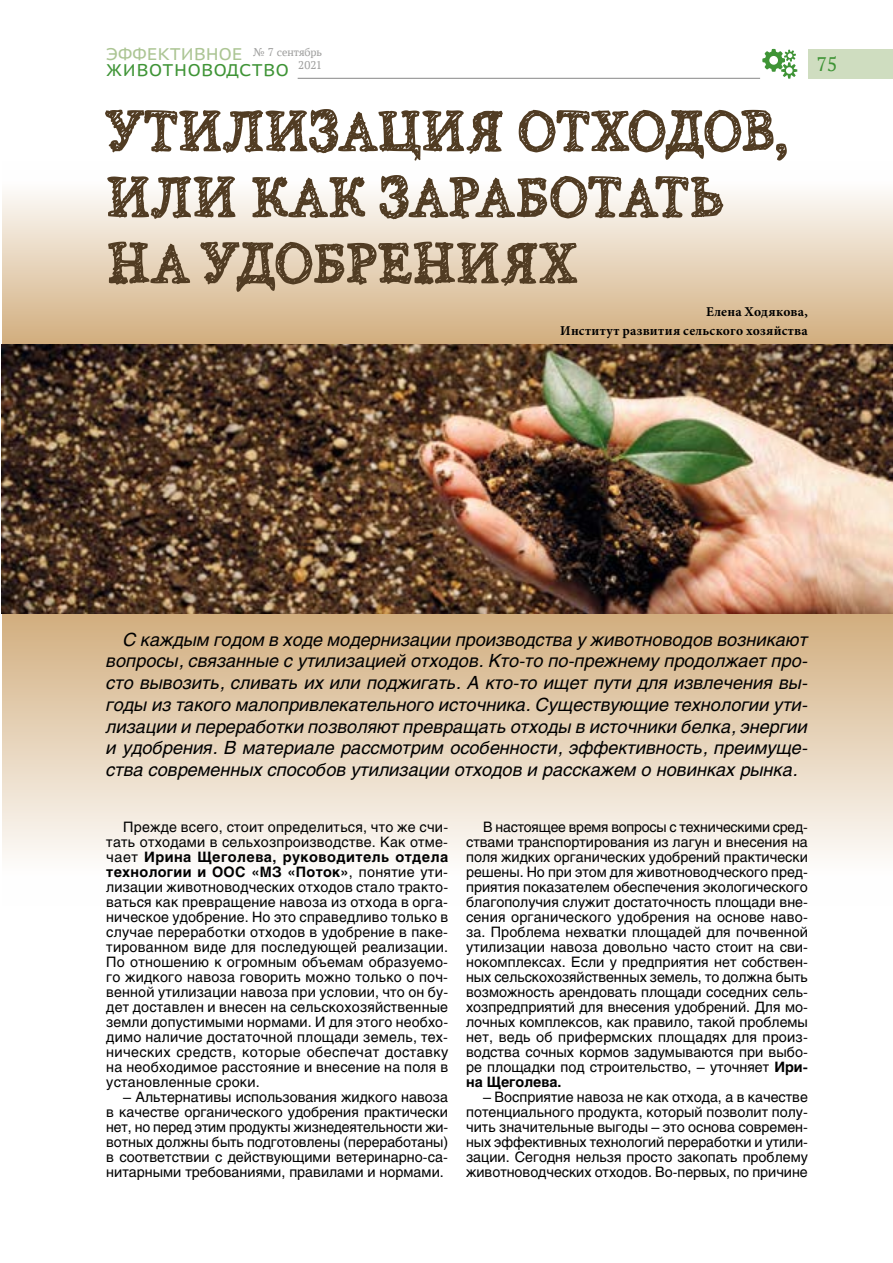
<style>
.page{position:relative;width:893px;height:1263px;background:#fff}
.page>*{position:absolute;margin:0;border:0;box-sizing:border-box;transform-origin:0 0}
.t1{font:57px/66px "Alabama";letter-spacing:-.005em;color:#513c23;scale:.95 1}
.t2{font:21px "PT Astra Serif";color:#3f9436}
.t3{font:italic 18px/21.8px "Helios C";color:#000;text-align:justify}
.t4{font:18px/16.5px "PT Astra Sans";letter-spacing:.03em;color:#3f9436}
.t5{font:14.25px/15px "Helios C";color:#000;text-align:justify}
.t6{font:700 13.5px/19.2px "Minion Pro";letter-spacing:.025em;color:#000;text-align:right}
.t7{font:12px "PT Astra Serif";color:#9d9d9c}
.s1{color:#acc594}
.s2{font-weight:700}
</style>
<div class="page">
<div style="left:808px;top:49px;width:85px;height:30px;background:#cfddc0"></div>
<hr style="left:298px;top:78px;width:462px;height:1px;background:#878787">
<svg style="left:762px;top:49px;width:35px;height:30px"></svg>
<svg style="left:2px;top:613px;width:891px;height:245px;background:#e5d2b8"></svg>
<svg style="left:2px;top:192px;width:891px;height:152px;background:#e6d2b9"></svg>
<img style="left:1px;top:344px;width:892px;height:269px">
<p class="t4" style="left:106px;top:45px;width:217px"><span class="s1">ЭФФЕКТИВНОЕ<br></span>ЖИВОТНОВОДСТВО <sup>2021</sup></p>
<h2 class="t2" style="left:816px;top:51px;width:22px">75</h2>
<p class="t7" style="left:253px;top:45px;width:70px">№ 7 сентябрь</p>
<h1 class="t1" style="left:106px;top:100px;width:720px">УТИЛИЗАЦИЯ ОТХОДОВ,<br>ИЛИ КАК ЗАРАБОТАТЬ<br>НА УДОБРЕНИЯХ</h1>
<p class="t6" style="left:560px;top:301px;width:249px">Елена Ходякова,<br>Институт развития сельского хозяйства</p>
<p class="t3" style="left:106px;top:628px;width:703px;text-indent:17px">С каждым годом в ходе модернизации производства у животноводов возникают вопросы, связанные с утилизацией отходов. Кто-то по-прежнему продолжает про&shy;сто вывозить, сливать их или поджигать. А кто-то ищет пути для извлечения вы&shy;годы из такого малопривлекательного источника. Существующие технологии ути&shy;лизации и переработки позволяют превращать отходы в источники белка, энергии и удобрения. В материале рассмотрим особенности, эффективность, преимуще&shy;ства современных способов утилизации отходов и расскажем о новинках рынка.</p>
<p class="t5" style="left:106px;top:819px;width:344px;text-indent:17px">Прежде всего, стоит определиться, что же счи&shy;тать отходами в сельхозпроизводстве. Как отме&shy;чает <span class="s2">Ирина Щеголева, руководитель отдела технологии и ООС «МЗ «Поток»</span>, понятие ути&shy;лизации животноводческих отходов стало тракто&shy;ваться как превращение навоза из отхода в орга&shy;ническое удобрение. Но это справедливо только в случае переработки отходов в удобрение в паке&shy;тированном виде для последующей реализации.<br>По отношению к огромным объемам образуемо&shy;го жидкого навоза говорить можно только о поч&shy;венной утилизации навоза при условии, что он бу&shy;дет доставлен и внесен на сельскохозяйственные земли допустимыми нормами. И для этого необхо&shy;димо наличие достаточной площади земель, тех&shy;нических средств, которые обеспечат доставку на необходимое расстояние и внесение на поля в установленные сроки.</p>
<p class="t5" style="left:106px;top:1089px;width:343px;text-indent:17px">– Альтернативы использования жидкого навоза в качестве органического удобрения практически нет, но перед этим продукты жизнедеятельности жи&shy;вотных должны быть подготовлены (переработаны) в соответствии с действующими ветеринарно-са&shy;нитарными требованиями, правилами и нормами.</p>
<p class="t5" style="left:466px;top:819px;width:343px;text-indent:17px">В настоящее время вопросы с техническими сред&shy;ствами транспортирования из лагун и внесения на поля жидких органических удобрений практически решены. Но при этом для животноводческого пред&shy;приятия показателем обеспечения экологического благополучия служит достаточность площади вне&shy;сения органического удобрения на основе наво&shy;за. Проблема нехватки площадей для почвенной утилизации навоза довольно часто стоит на сви&shy;нокомплексах. Если у предприятия нет собствен&shy;ных сельскохозяйственных земель, то должна быть возможность арендовать площади соседних сель&shy;хозпредприятий для внесения удобрений. Для мо&shy;лочных комплексов, как правило, такой проблемы нет, ведь об прифермских площадях для произ&shy;водства сочных кормов задумываются при выбо&shy;ре площадки под строительство, – уточняет <span class="s2">Ири&shy;на Щеголева.</span></p>
<p class="t5" style="left:466px;top:1089px;width:343px;text-indent:17px">– Восприятие навоза не как отхода, а в качестве потенциального продукта, который позволит полу&shy;чить значительные выгоды – это основа современ&shy;ных эффективных технологий переработки и утили&shy;зации. Сегодня нельзя просто закопать проблему животноводческих отходов. Во-первых, по причине</p>
</div>
